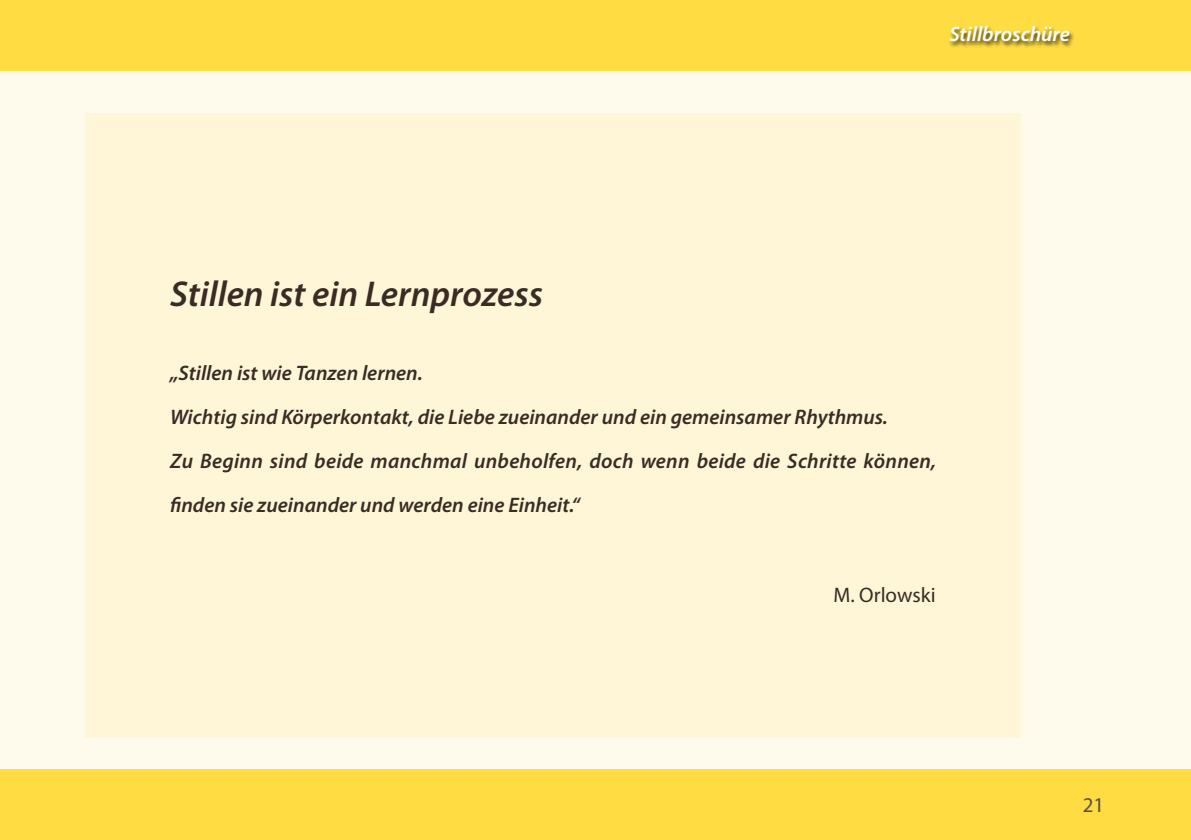
<style>
.page{position:relative;width:1191px;height:840px;background:#fff}
.page>*{position:absolute;margin:0;border:0;box-sizing:border-box;transform-origin:0 0}
.fließ_myriad_10_5_15{font:italic 600 36px "Myriad Pro";color:#3a2b24}
.fließ_myriad_10_5_15-2{font:italic 600 21px/44px "Myriad Pro";color:#3a2b24}
.t1{font:italic 600 21px "Myriad Pro";color:#fff}
.fließ_myriad_10_5_15-3{font:21px "Myriad Pro";color:#3a2b24}
.t2{font:21px "Myriad Pro";color:#554f4c}
</style>
<div class="page">
<div style="left:0;top:0;width:1191px;height:839px;background:#fffbec"></div>
<div style="left:0;top:768px;width:1191px;height:71px;background:#ffdc42"></div>
<div style="left:0;top:0;width:1191px;height:71px;background:#ffdc42"></div>
<div style="left:947px;top:25px;width:127px;height:23px;background:#000;opacity:.75"></div>
<div style="left:85px;top:113px;width:935px;height:624px;background:#fff6d8"></div>
<p class="t1" style="left:949px;top:21px;width:122px">Stillbroschüre</p>
<p class="fließ_myriad_10_5_15" style="left:170px;top:271px;width:374px">Stillen ist ein Lernprozess</p>
<p class="fließ_myriad_10_5_15-2" style="left:170px;top:350px;width:254px">„Stillen ist wie Tanzen lernen.</p>
<p class="fließ_myriad_10_5_15-2" style="left:170px;top:394px;width:719px">Wichtig sind Körperkontakt, die Liebe zueinander und ein gemeinsamer Rhythmus.</p>
<p class="fließ_myriad_10_5_15-2" style="left:170px;top:438px;width:767px">Zu Beginn sind beide manchmal unbeholfen, doch wenn beide die Schritte können, finden sie zueinander und werden eine Einheit.“</p>
<p class="fließ_myriad_10_5_15-3" style="left:833px;top:582px;width:104px">M. Orlowski</p>
<p class="t2" style="left:1082px;top:791px;width:23px">21</p>
</div>
